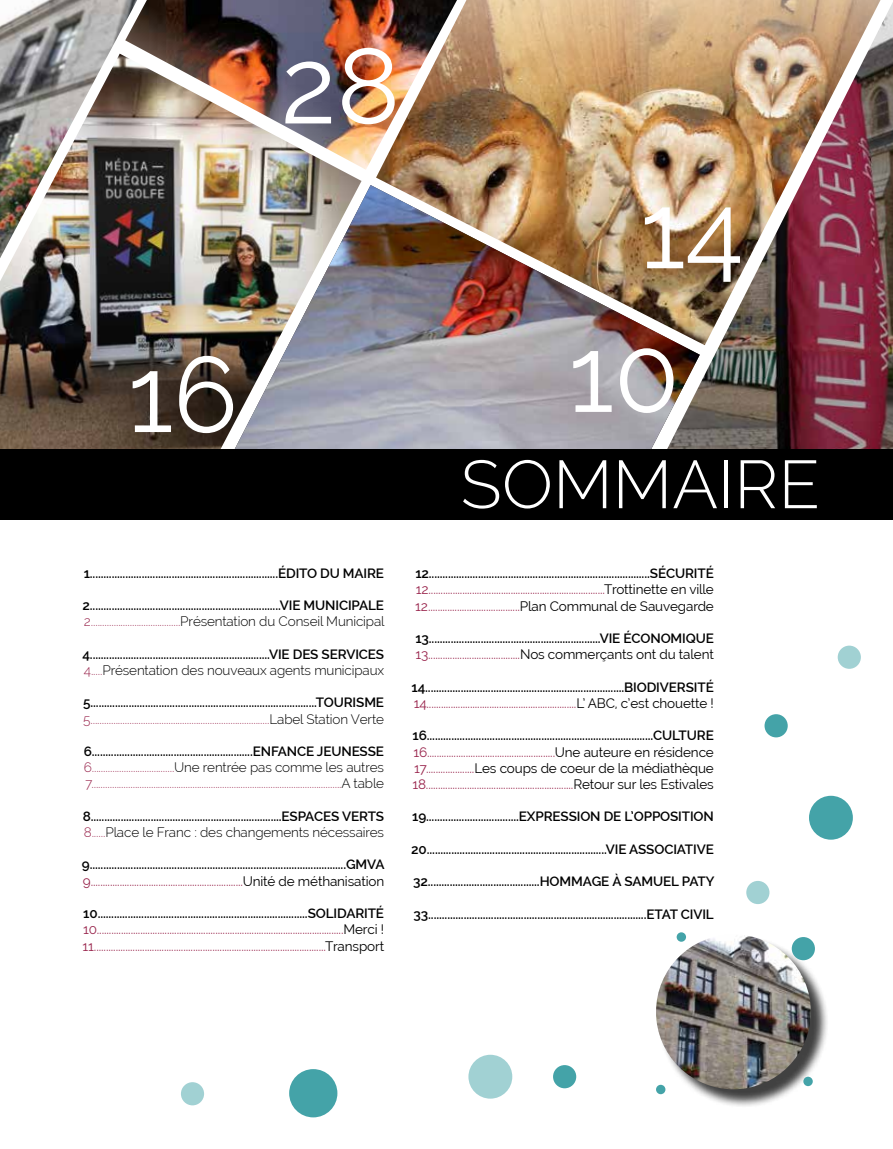
<style>
.page{position:relative;width:893px;height:1149px;background:#fff}
.page>*{position:absolute;margin:0;border:0;box-sizing:border-box;transform-origin:0 0}
.t1{font:106.5px "Raleway";color:#fff}
.t2{font:300 67.5px "Raleway";color:#fff}
.t3{font:600 13.5px/16.2px "Raleway";letter-spacing:-.01em;color:#000}
.t4{font:13.5px/16.2px "Raleway";letter-spacing:-.01em;color:#98234b;text-align:justify}
.t5{font:300 13.5px/16.2px "Raleway";letter-spacing:-.01em;color:#98234b;text-align:justify}
.s1{font-weight:300;color:#98234b}
.s2{font-weight:300}
.s3{font-weight:600;color:#000}
.s4{color:#000}
.s5{font-weight:400;color:#98234b}
.s6{font-weight:400}
</style>
<div class="page">
<img style="left:362px;top:185px;width:302px;height:264px">
<img style="left:137px;top:0;width:239px;height:170px">
<img style="left:376px;top:0;width:504px;height:345px">
<img style="left:0;top:54px;width:362px;height:395px">
<img style="left:664px;top:2px;width:229px;height:447px">
<div style="left:0;top:449px;width:893px;height:70px;background:#000"></div>
<div style="left:658px;top:936px;width:171px;height:171px;background:#000;opacity:.75"></div>
<img style="left:656px;top:934px;width:155px;height:154px;border-radius:77px">
<div style="left:289px;top:1068px;width:48px;height:48px;background:#44a3a8;border-radius:50%"></div>
<div style="left:553px;top:1064px;width:23px;height:23px;background:#44a3a8;border-radius:50%"></div>
<div style="left:792px;top:936px;width:23px;height:23px;background:#44a3a8;border-radius:50%"></div>
<div style="left:468px;top:1054px;width:44px;height:44px;background:#a1d1d3;border-radius:50%"></div>
<div style="left:656px;top:1084px;width:9px;height:9px;background:#44a3a8;border-radius:50%"></div>
<div style="left:677px;top:932px;width:9px;height:9px;background:#44a3a8;border-radius:50%"></div>
<div style="left:803px;top:1076px;width:10px;height:9px;background:#44a3a8;border-radius:50%"></div>
<div style="left:809px;top:795px;width:44px;height:44px;background:#44a3a8;border-radius:50%"></div>
<div style="left:746px;top:880px;width:23px;height:23px;background:#a1d1d3;border-radius:50%"></div>
<div style="left:838px;top:645px;width:23px;height:23px;background:#a1d1d3;border-radius:50%"></div>
<div style="left:764px;top:714px;width:24px;height:23px;background:#44a3a8;border-radius:50%"></div>
<img style="left:0;top:0;width:137px;height:258px">
<svg style="left:181px;top:1081px;width:23px;height:23px"></svg>
<h1 class="t1" style="left:280px;top:24px;width:122px">28</h1>
<h1 class="t1" style="left:128px;top:332px;width:112px">16</h1>
<p class="t3" style="left:84px;top:564px;width:302px">1.....................................................................ÉDITO DU MAIRE</p>
<p class="t3" style="left:83px;top:597px;width:303px">2......................................................................VIE MUNICIPALE<br><span class="s1">2.......................................</span><span class="s2">Présentation du Conseil Municipal</span></p>
<p class="t3" style="left:83px;top:645px;width:303px">4..................................................................VIE DES SERVICES<br><span class="s1">4.....</span><span class="s2">Présentation des nouveaux agents municipaux</span></p>
<p class="t3" style="left:83px;top:694px;width:302px">5...................................................................................TOURISME</p>
<p class="t5" style="left:84px;top:742px;width:302px"><span class="s3">6...........................................................ENFANCE JEUNESSE </span>6....................................<span class="s4">Une rentrée pas comme les autres </span>7.............................................................................................................<span class="s4">A table</span></p>
<p class="t3" style="left:83px;top:807px;width:303px">8......................................................................ESPACES VERTS<br><span class="s1">8......</span><span class="s2">Place le Franc : des changements nécessaires</span></p>
<p class="t3" style="left:82px;top:856px;width:304px">9..............................................................................................GMVA<br><span class="s5">9...............................................................</span><span class="s6">Unité de méthanisation</span></p>
<p class="t4" style="left:83px;top:904px;width:303px"><span class="s3">10.............................................................................SOLIDARITÉ </span>10......................................................................................................<span class="s4">Merci !<br></span>11................................................................................................<span class="s4">Transport</span></p>
<h1 class="t1" style="left:640px;top:169px;width:105px">14</h1>
<h1 class="t1" style="left:568px;top:312px;width:113px">10</h1>
<h2 class="t2" style="left:460px;top:445px;width:361px">SOMMAIRE</h2>
<p class="t4" style="left:415px;top:565px;width:300px"><span class="s3">12.................................................................................SÉCURITÉ </span>12.........................................................................<span class="s4">Trottinette en ville </span>12......................................<span class="s4">Plan Communal de Sauvegarde</span></p>
<p class="t3" style="left:415px;top:630px;width:300px">13...............................................................VIE ÉCONOMIQUE<br><span class="s5">13......................................</span><span class="s6">Nos commerçants ont du talent</span></p>
<p class="t3" style="left:412px;top:678px;width:304px">14.........................................................................BIODIVERSITÉ<br><span class="s5">14..............................................................</span><span class="s6">L’ ABC, c’est chouette !</span></p>
<p class="t4" style="left:412px;top:727px;width:303px"><span class="s3">16...................................................................................CULTURE </span>16.....................................................<span class="s4">Une auteure en résidence </span>17....................<span class="s4">Les coups de coeur de la médiathèque </span>18.............................................................<span class="s4">Retour sur les Estivales</span></p>
<p class="t3" style="left:412px;top:808px;width:303px">19..................................EXPRESSION DE L’OPPOSITION</p>
<p class="t3" style="left:411px;top:840px;width:304px">20..................................................................VIE ASSOCIATIVE</p>
<p class="t3" style="left:413px;top:873px;width:303px">32.........................................HOMMAGE À SAMUEL PATY</p>
<p class="t3" style="left:414px;top:905px;width:302px">33................................................................................ETAT CIVIL</p>
</div>
